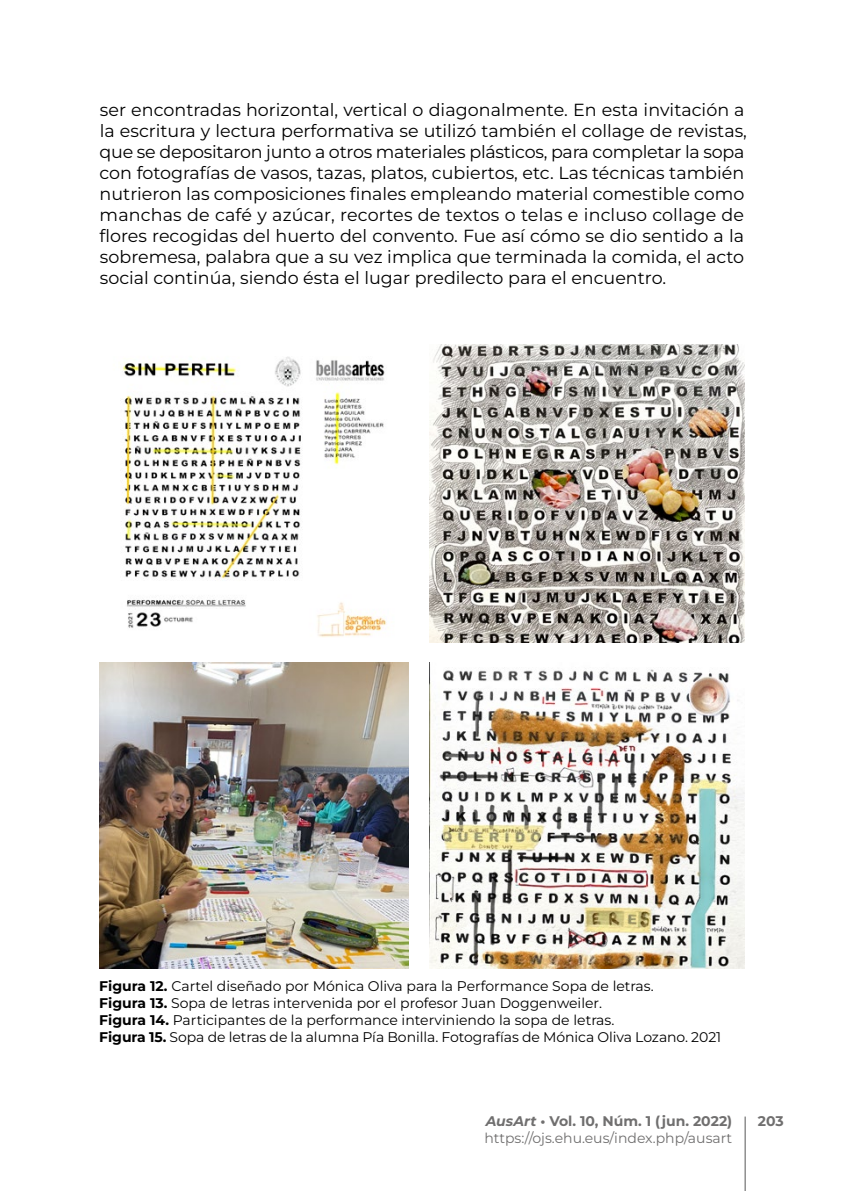
<style>
.page{position:relative;width:844px;height:1191px;background:#fff}
.page>*{position:absolute;margin:0;border:0;box-sizing:border-box;transform-origin:0 0}
.t1{font:17.5px/21px "Montserrat";color:#000}
.t2{font:14px/16.8px "Montserrat";color:#000}
.t3{font:14px "Montserrat";color:#706f6f}
.t4{font:700 14px "Montserrat";color:#706f6f}
.s1{font-weight:700}
.s2{font-style:italic}
</style>
<div class="page">
<hr style="left:744px;top:1116px;width:1px;height:75px;background:#575756">
<img style="left:429px;top:345px;width:315px;height:297px">
<img style="left:122px;top:356px;width:265px;height:281px">
<img style="left:429px;top:662px;width:315px;height:306px">
<img style="left:99px;top:662px;width:309px;height:306px">
<p class="t1" style="left:99px;top:99px;width:649px">ser encontradas horizontal, vertical o diagonalmente. En esta invitación a la escritura y lectura performativa se utilizó también el collage de revistas, que se depositaron junto a otros materiales plásticos, para completar la sopa con fotografías de vasos, tazas, platos, cubiertos, etc. Las técnicas también nutrieron las composiciones finales empleando material comestible como manchas de café y azúcar, recortes de textos o telas e incluso collage de flores recogidas del huerto del convento. Fue así cómo se dio sentido a la sobremesa, palabra que a su vez implica que terminada la comida, el acto social continúa, siendo ésta el lugar predilecto para el encuentro.</p>
<p class="t2" style="left:99px;top:977px;width:623px"><span class="s1">Figura 12.</span> Cartel diseñado por Mónica Oliva para la Performance Sopa de letras.<br><span class="s1">Figura 13.</span> Sopa de letras intervenida por el profesor Juan Doggenweiler.<br><span class="s1">Figura 14.</span> Participantes de la performance interviniendo la sopa de letras.<br><span class="s1">Figura 15.</span> Sopa de letras de la alumna Pía Bonilla. Fotografías de Mónica Oliva Lozano. 2021</p>
<p class="t4" style="left:485px;top:1112px;width:248px"><span class="s2">AusArt</span> • Vol. 10, Núm. 1 (jun. 2022)</p>
<p class="t4" style="left:757px;top:1112px;width:27px">203</p>
<p class="t3" style="left:484px;top:1128px;width:249px">https://ojs.ehu.eus/index.php/ausart</p>
</div>
